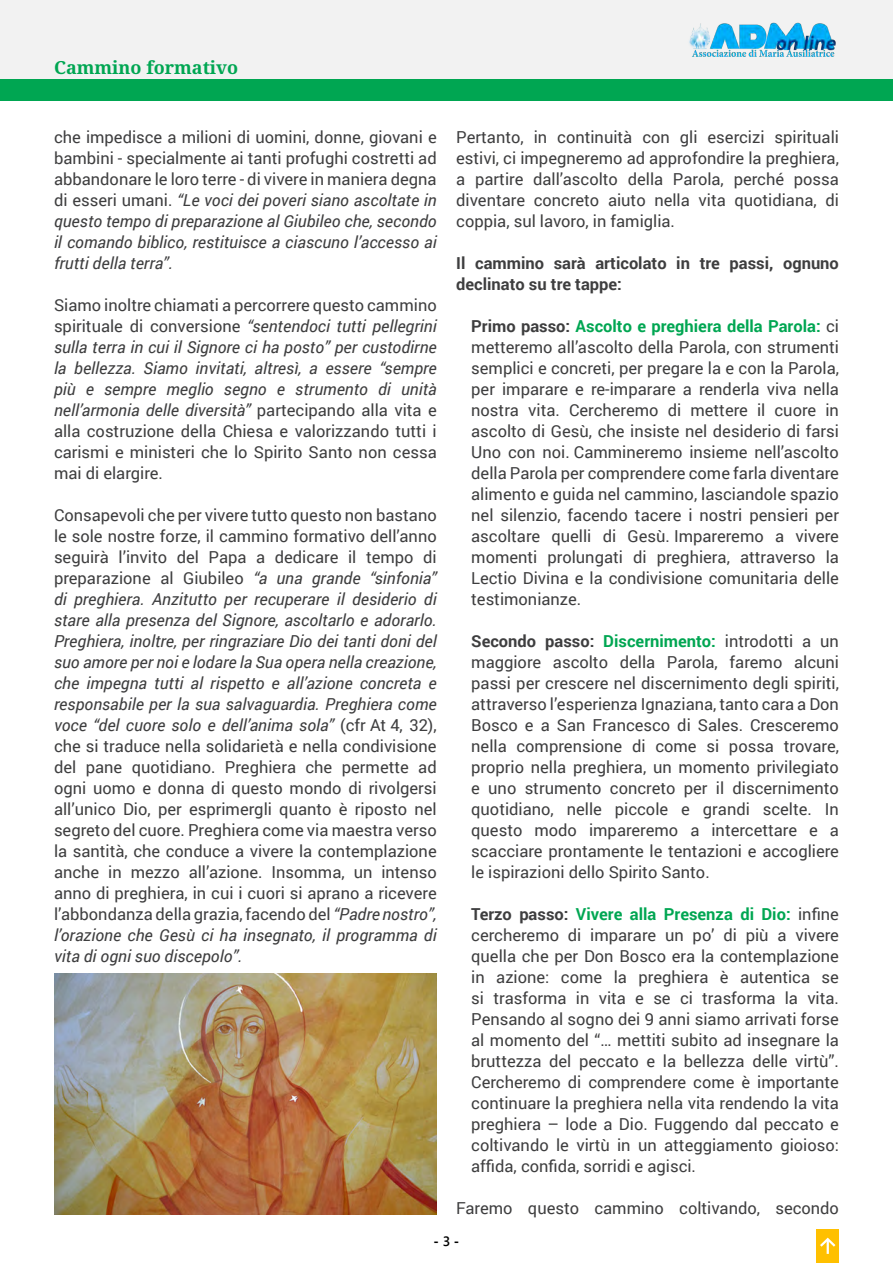
<style>
.page{position:relative;width:893px;height:1263px;background:#fff}
.page>*{position:absolute;margin:0;border:0;box-sizing:border-box;transform-origin:0 0}
.t1{font:700 18px "Noto Serif";color:#00a652}
.t2{font:16.5px/21px "Roboto";color:#3e3e3f;text-align:justify}
.t3{font:700 16.5px/21px "Roboto";color:#3e3e3f}
.t4{font:700 13.5px "Segoe UI";color:#000}
.s1{font-style:italic}
.s2{font-weight:700}
.s3{font-weight:700;color:#00a652}
.s4{font-weight:600}
</style>
<div class="page">
<div style="left:0;top:0;width:893px;height:80px;background:#f2f2f2"></div>
<img style="left:689px;top:22px;width:147px;height:35px">
<div style="left:816px;top:1229px;width:23px;height:34px;background:#ffc000"></div>
<svg style="left:820px;top:1237px;width:16px;height:17px"></svg>
<div style="left:0;top:80px;width:893px;height:20px;background:#00a652"></div>
<img style="left:54px;top:974px;width:383px;height:241px">
<p class="t1" style="left:54px;top:54px;width:186px">Cammino formativo</p>
<p class="t2" style="left:54px;top:126px;width:384px">che impedisce a milioni di uomini, donne, giovani e bambini - specialmente ai tanti profughi costretti ad abbandonare le loro terre - di vivere in maniera degna di esseri umani. <span class="s1">“Le voci dei poveri siano ascoltate in questo tempo di preparazione al Giubileo che, secondo il comando biblico, restituisce a ciascuno l’accesso ai frutti della terra”.</span></p>
<p class="t2" style="left:54px;top:294px;width:384px">Siamo inoltre chiamati a percorrere questo cammino spirituale di conversione <span class="s1">“sentendoci tutti pellegrini sulla terra in cui il Signore ci ha posto” per custodirne la bellezza. Siamo invitati, altresì, a essere “sempre più e sempre meglio segno e strumento di unità nell’armonia delle diversità”</span> partecipando alla vita e alla costruzione della Chiesa e valorizzando tutti i carismi e ministeri che lo Spirito Santo non cessa mai di elargire.</p>
<p class="t2" style="left:54px;top:504px;width:384px">Consapevoli che per vivere tutto questo non bastano le sole nostre forze, il cammino formativo dell’anno seguirà l’invito del Papa a dedicare il tempo di preparazione al Giubileo <span class="s1">“a una grande “sinfonia” di preghiera. Anzitutto per recuperare il desiderio di stare alla presenza del Signore, ascoltarlo e adorarlo.<br>Preghiera, inoltre, per ringraziare Dio dei tanti doni del suo amore per noi e lodare la Sua opera nella creazione, che impegna tutti al rispetto e all’azione concreta e responsabile per la sua salvaguardia. Preghiera come voce “del cuore solo e dell’anima sola”</span> (cfr At 4, 32), che si traduce nella solidarietà e nella condivisione del pane quotidiano. Preghiera che permette ad ogni uomo e donna di questo mondo di rivolgersi all’unico Dio, per esprimergli quanto è riposto nel segreto del cuore. Preghiera come via maestra verso la santità, che conduce a vivere la contemplazione anche in mezzo all’azione. Insomma, un intenso anno di preghiera, in cui i cuori si aprano a ricevere l’abbondanza della grazia, facendo del <span class="s1">“Padre nostro”, l’orazione che Gesù ci ha insegnato, il programma di vita di ogni suo discepolo”.</span></p>
<p class="t2" style="left:456px;top:126px;width:384px">Pertanto, in continuità con gli esercizi spirituali estivi, ci impegneremo ad approfondire la preghiera, a partire dall’ascolto della Parola, perché possa diventare concreto aiuto nella vita quotidiana, di coppia, sul lavoro, in famiglia.</p>
<p class="t3" style="left:456px;top:252px;width:384px">Il cammino sarà articolato in tre passi, ognuno declinato su tre tappe:</p>
<p class="t2" style="left:471px;top:315px;width:369px"><span class="s2">Primo passo:</span> <span class="s3">Ascolto e preghiera della Parola:</span> ci metteremo all’ascolto della Parola, con strumenti semplici e concreti, per pregare la e con la Parola, per imparare e re-imparare a renderla viva nella nostra vita. Cercheremo di mettere il cuore in ascolto di Gesù, che insiste nel desiderio di farsi Uno con noi. Cammineremo insieme nell’ascolto della Parola per comprendere come farla diventare alimento e guida nel cammino, lasciandole spazio nel silenzio, facendo tacere i nostri pensieri per ascoltare quelli di Gesù. Impareremo a vivere momenti prolungati di preghiera, attraverso la Lectio Divina e la condivisione comunitaria delle testimonianze.</p>
<p class="t2" style="left:471px;top:630px;width:369px"><span class="s2">Secondo passo:</span> <span class="s3">Discernimento:</span> introdotti a un maggiore ascolto della Parola, faremo alcuni passi per crescere nel discernimento degli spiriti, attraverso l’esperienza Ignaziana, tanto cara a Don Bosco e a San Francesco di Sales. Cresceremo nella comprensione di come si possa trovare, proprio nella preghiera, un momento privilegiato e uno strumento concreto per il discernimento quotidiano, nelle piccole e grandi scelte. In questo modo impareremo a intercettare e a scacciare prontamente le tentazioni e accogliere le ispirazioni dello Spirito Santo.</p>
<p class="t2" style="left:471px;top:903px;width:369px"><span class="s2">Terzo passo:</span> <span class="s3">Vivere alla Presenza di Dio:</span> infine cercheremo di imparare un po’ di più a vivere quella che per Don Bosco era la contemplazione in azione: come la preghiera è autentica se si trasforma in vita e se ci trasforma la vita.<br>Pensando al sogno dei 9 anni siamo arrivati forse al momento del “… mettiti subito ad insegnare la bruttezza del peccato e la bellezza delle virtù”.<br>Cercheremo di comprendere come è importante continuare la preghiera nella vita rendendo la vita preghiera – lode a Dio. Fuggendo dal peccato e coltivando le virtù in un atteggiamento gioioso: affida, confida, sorridi e agisci.</p>
<p class="t2" style="left:456px;top:1197px;width:384px">Faremo questo cammino coltivando, secondo</p>
<p class="t4" style="left:434px;top:1229px;width:27px">- <span class="s4">3</span> -</p>
</div>
